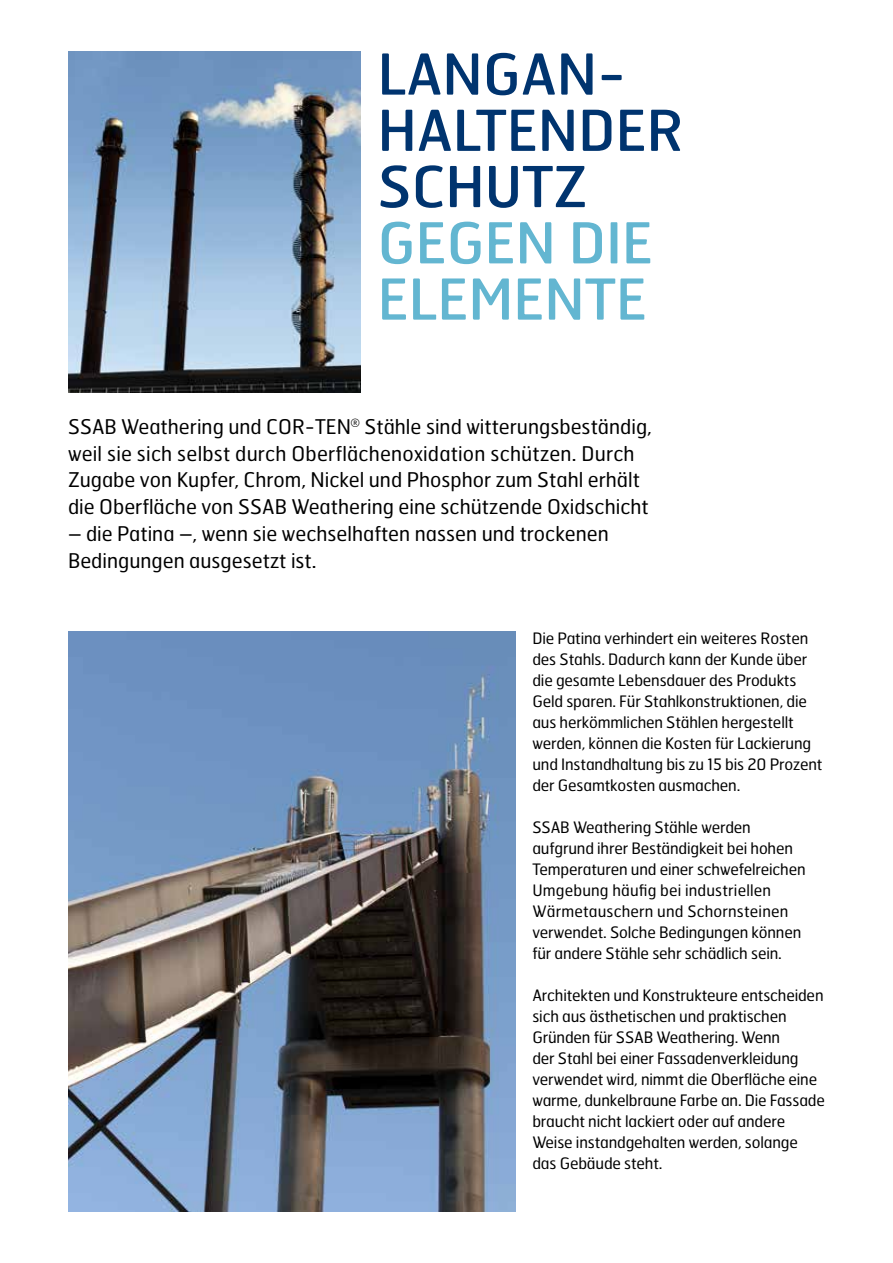
<style>
.page{position:relative;width:893px;height:1263px;background:#fff}
.page>*{position:absolute;margin:0;border:0;box-sizing:border-box;transform-origin:0 0}
.t1{font:56.25px/56.2px "Hermes FB";color:#00346f}
.t2{font:56.25px/56.2px "Hermes FB";color:#63b6d1}
.t3{font:20.25px/27px "Hermes FB";color:#000}
.t4{font:15.75px/21px "Hermes FB";letter-spacing:-.01em;color:#000}
</style>
<div class="page">
<img style="left:68px;top:51px;width:293px;height:341px">
<img style="left:68px;top:631px;width:447px;height:581px">
<h1 class="t1" style="left:378px;top:44px;width:308px">LANGAN-<br>HALTENDER<br>SCHUTZ</h1>
<h1 class="t2" style="left:378px;top:213px;width:277px">GEGEN DIE<br>ELEMENTE</h1>
<p class="t3" style="left:68px;top:412px;width:585px">SSAB Weathering und COR-TEN<sup>®</sup> Stähle sind witterungsbeständig, weil sie sich selbst durch Oberflächenoxidation schützen. Durch Zugabe von Kupfer, Chrom, Nickel und Phosphor zum Stahl erhält die Oberfläche von SSAB Weathering eine schützende Oxidschicht</p>
<p class="t3" style="left:68px;top:520px;width:542px">– die Patina –, wenn sie wechselhaften nassen und trockenen<br>Bedingungen ausgesetzt ist.</p>
<p class="t4" style="left:532px;top:627px;width:292px">Die Patina verhindert ein weiteres Rosten des Stahls. Dadurch kann der Kunde über die gesamte Lebensdauer des Produkts Geld sparen. Für Stahlkonstruktionen, die aus herkömmlichen Stählen hergestellt werden, können die Kosten für Lackierung und Instandhaltung bis zu 15 bis 20 Prozent der Gesamtkosten ausmachen.</p>
<p class="t4" style="left:532px;top:816px;width:275px">SSAB Weathering Stähle werden aufgrund ihrer Beständigkeit bei hohen Temperaturen und einer schwefelreichen Umgebung häufig bei industriellen Wärmetauschern und Schornsteinen verwendet. Solche Bedingungen können für andere Stähle sehr schädlich sein.</p>
<p class="t4" style="left:532px;top:984px;width:294px">Architekten und Konstrukteure entscheiden sich aus ästhetischen und praktischen Gründen für SSAB Weathering. Wenn<br>der Stahl bei einer Fassadenverkleidung verwendet wird, nimmt die Oberfläche eine warme, dunkelbraune Farbe an. Die Fassade braucht nicht lackiert oder auf andere Weise instandgehalten werden, solange das Gebäude steht.</p>
</div>
